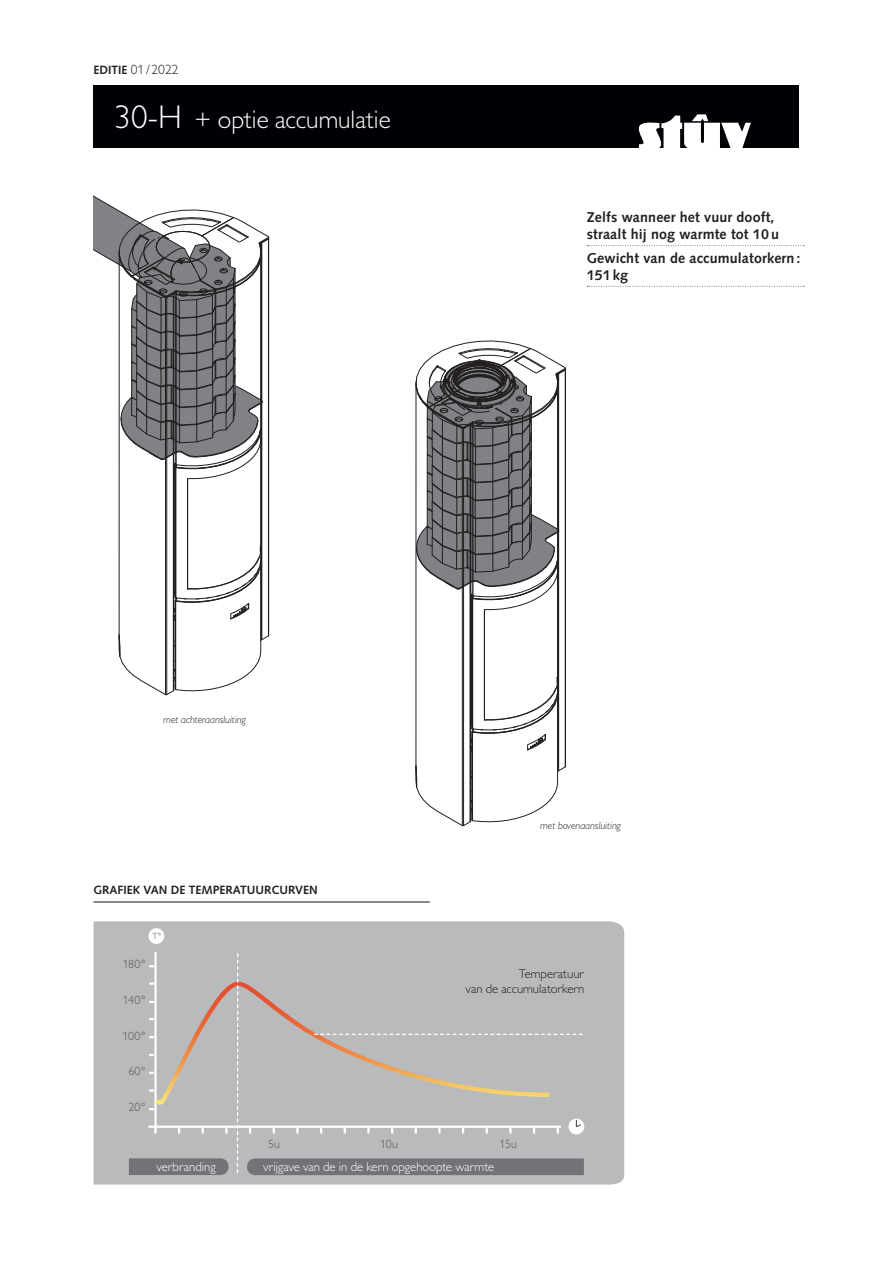
<style>
.page{position:relative;width:893px;height:1263px;background:#fff}
.page>*{position:absolute;margin:0;border:0;box-sizing:border-box;transform-origin:0 0}
.t1{font:300 25.5px "Gill Sans MT Pro";color:#fff}
.t2{font:700 14.25px/17.1px "Syntax LT Std";letter-spacing:.01em;color:#231f20}
.t3{font:300 13.5px "Gill Sans MT Pro";color:#231f20}
.t4{font:300 12.75px "Gill Sans MT Pro";color:#fff}
.t5{font:300 12.75px/15.3px "Gill Sans MT Pro";color:#231f20;text-align:right}
.t6{font:700 12px "Syntax LT Std";color:#231f20}
.t7{font:300 12px "Gill Sans MT Pro";letter-spacing:.005em;color:#57585a}
.t8{font:italic 300 10.5px "Gill Sans MT Pro";color:#231f20}
.t9{font:300 9px "Gill Sans MT Pro";color:#57585a}
.s1{font-family:"Syntax LT Std";font-weight:700;font-size:12px}
.s2{font-size:33px}
</style>
<div class="page">
<div style="left:94px;top:85px;width:705px;height:63px;background:#000104"></div>
<svg style="left:639px;top:114px;width:112px;height:34px"></svg>
<div style="left:94px;top:921px;width:530px;height:263px;background:#b9babc"></div>
<hr style="left:154px;top:952px;width:3px;height:181px;background:#fff">
<hr style="left:148px;top:1125px;width:413px;height:3px;background:#fff">
<div style="left:156px;top:981px;width:393px;height:124px;background:#b9babc"></div>
<svg style="left:149px;top:1089px;width:5px;height:3px"></svg>
<svg style="left:149px;top:982px;width:5px;height:3px"></svg>
<svg style="left:225px;top:1128px;width:3px;height:5px"></svg>
<svg style="left:296px;top:1128px;width:3px;height:5px"></svg>
<svg style="left:367px;top:1128px;width:3px;height:5px"></svg>
<svg style="left:509px;top:1128px;width:3px;height:5px"></svg>
<svg style="left:237px;top:953px;width:1px;height:220px"></svg>
<svg style="left:314px;top:1034px;width:269px;height:1px"></svg>
<div style="left:247px;top:1158px;width:337px;height:17px;background:#727376"></div>
<svg style="left:129px;top:1158px;width:100px;height:17px;background:#747578"></svg>
<div style="left:568px;top:1119px;width:16px;height:15px;background:#fff;border-radius:50%"></div>
<svg style="left:575px;top:1119px;width:7px;height:9px"></svg>
<div style="left:148px;top:928px;width:16px;height:16px;background:#fff;border-radius:50%"></div>
<svg style="left:415px;top:340px;width:151px;height:487px"></svg>
<svg style="left:94px;top:196px;width:176px;height:500px"></svg>
<hr style="left:94px;top:901px;width:336px;height:2px;background:#636366">
<svg style="left:587px;top:245px;width:217px;height:1px"></svg>
<svg style="left:587px;top:286px;width:217px;height:1px"></svg>
<p class="t3" style="left:94px;top:62px;width:87px"><span class="s1">EDITIE</span> 01/ 2022</p>
<h1 class="t1" style="left:115px;top:104px;width:278px"><span class="s2">30-H</span> + optie accumulatie</h1>
<p class="t2" style="left:587px;top:209px;width:194px">Zelfs wanneer het vuur dooft, straalt hij nog warmte tot 10 u</p>
<p class="t2" style="left:587px;top:249px;width:215px">Gewicht van de accumulatorkern :<br>151 kg</p>
<p class="t8" style="left:163px;top:713px;width:84px">met achteraansluiting</p>
<p class="t6" style="left:94px;top:882px;width:226px">GRAFIEK VAN DE TEMPERATUURCURVEN</p>
<p class="t9" style="left:153px;top:930px;width:10px">T°</p>
<p class="t7" style="left:123px;top:957px;width:24px">180°</p>
<p class="t7" style="left:123px;top:993px;width:24px">140°</p>
<p class="t7" style="left:122px;top:1028px;width:25px">100°</p>
<p class="t7" style="left:128px;top:1063px;width:19px">60°</p>
<p class="t7" style="left:129px;top:1100px;width:18px">20°</p>
<p class="t8" style="left:540px;top:819px;width:82px">met bovenaansluiting</p>
<p class="t5" style="left:466px;top:966px;width:120px">Temperatuur<br>van de accumulatorkern</p>
<p class="t7" style="left:268px;top:1137px;width:13px">5u</p>
<p class="t7" style="left:380px;top:1136px;width:19px">10u</p>
<p class="t7" style="left:500px;top:1136px;width:19px">15u</p>
<p class="t4" style="left:157px;top:1159px;width:61px">verbranding</p>
<p class="t4" style="left:263px;top:1159px;width:233px">vrijgave van de in de kern opgehoopte warmte</p>
</div>
